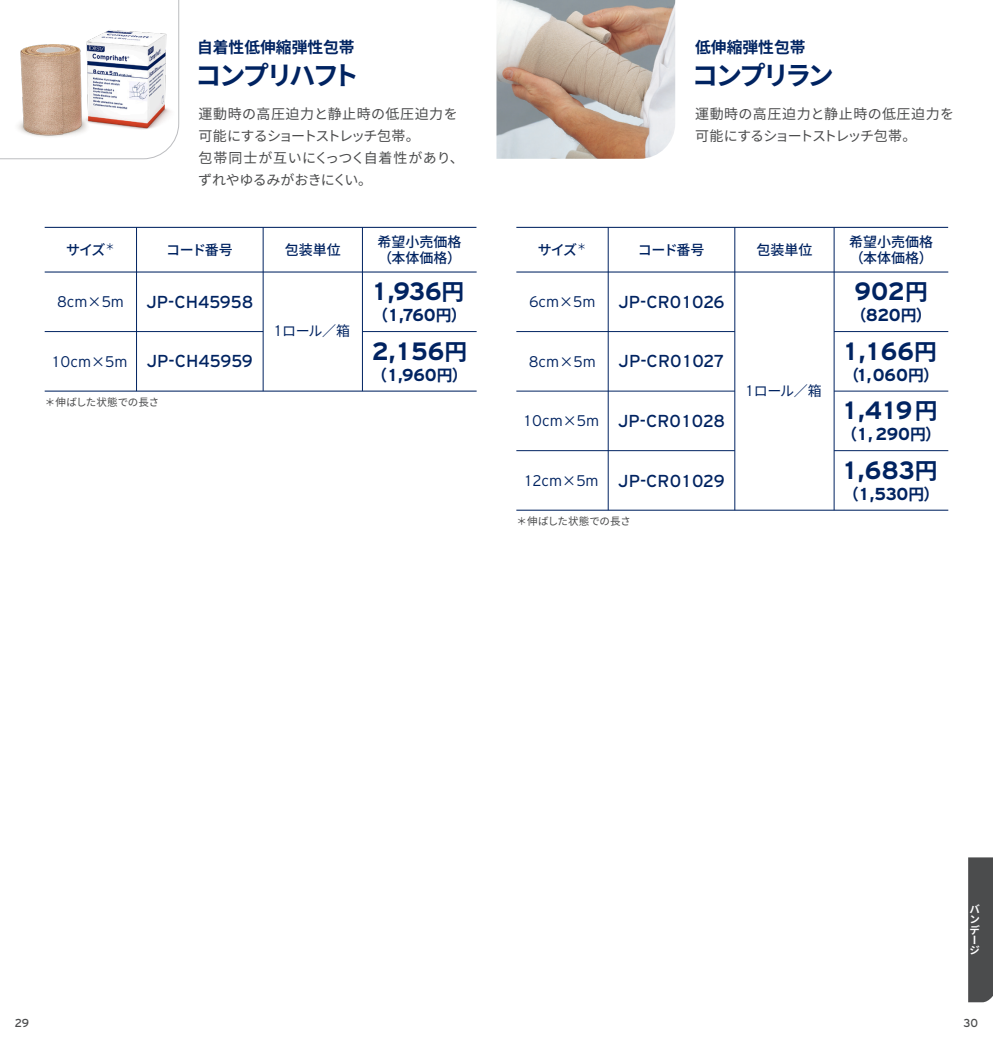
<style>
.page{position:relative;width:993px;height:1042px;background:#fff}
.page>*{position:absolute;margin:0;border:0;box-sizing:border-box;transform-origin:0 0}
.t1{font:700 26.25px "Noto Sans CJ Kjp";letter-spacing:-.105em;color:#002361}
.t2{font:700 25.03px "Interstate";color:#002361}
.t3{font:17.32px "Interstate";color:#002361}
.t4{font:700 17.32px "Interstate";letter-spacing:-.005em;color:#002361}
.t5{font:700 15.75px "Noto Sans CJ Kjp";color:#002361}
.t6{font:300 15.4px "Interstate";color:#002361}
.t7{font:14px/21.9px "Noto Sans CJ Kjp";letter-spacing:.015em;color:#4b4c4d}
.t8{font:500 14px/16.6px "Noto Sans CJ Kjp";color:#002361}
.t9{font:14px "Noto Sans CJ Kjp";letter-spacing:-.06em;color:#002361}
.t10{font:11.55px "Interstate";color:#4b4c4d}
.t11{font:10.5px "Noto Sans CJ Kjp";letter-spacing:-.01em;color:#4b4c4d}
.t12{font:700 10.5px/10.2px "Noto Sans CJ Kjp";color:#fff}
.s1{font-family:"Noto Sans CJ Kjp";font-weight:400;font-size:14px}
.s2{font-family:"Interstate";font-weight:300;font-size:15.4px}
.s3{font-family:"Noto Sans CJ Kjp";font-size:22.75px}
.s4{font-family:"Noto Sans CJ Kjp";font-size:15.75px}
.s5{font-family:"Interstate";font-size:17.32px}
</style>
<div class="page">
<div style="left:968px;top:857px;width:24px;height:145px;background:#4b4c4d"></div>
<svg style="left:0;top:0;width:179px;height:159px"></svg>
<img style="left:496px;top:0;width:179px;height:159px">
<hr style="left:136px;top:227px;width:1px;height:164px;background:#002361">
<hr style="left:263px;top:227px;width:1px;height:164px;background:#002361">
<hr style="left:362px;top:227px;width:1px;height:164px;background:#002361">
<hr style="left:45px;top:227px;width:431px;height:1px;background:#002361">
<hr style="left:45px;top:271px;width:431px;height:1px;background:#002361">
<hr style="left:45px;top:390px;width:431px;height:2px;background:#002361">
<hr style="left:45px;top:331px;width:218px;height:1px;background:#002361">
<hr style="left:362px;top:331px;width:114px;height:1px;background:#002361">
<hr style="left:607px;top:227px;width:1px;height:283px;background:#002361">
<hr style="left:734px;top:227px;width:1px;height:283px;background:#002361">
<hr style="left:833px;top:227px;width:1px;height:283px;background:#002361">
<hr style="left:516px;top:227px;width:431px;height:1px;background:#002361">
<hr style="left:516px;top:271px;width:431px;height:1px;background:#002361">
<hr style="left:516px;top:510px;width:431px;height:1px;background:#002361">
<hr style="left:516px;top:331px;width:218px;height:1px;background:#002361">
<hr style="left:833px;top:331px;width:114px;height:1px;background:#002361">
<hr style="left:516px;top:391px;width:218px;height:1px;background:#002361">
<hr style="left:833px;top:391px;width:114px;height:1px;background:#002361">
<hr style="left:516px;top:450px;width:218px;height:1px;background:#002361">
<hr style="left:833px;top:450px;width:114px;height:1px;background:#002361">
<p class="t5" style="left:197px;top:38px;width:159px">自着性低伸縮弾性包帯</p>
<p class="t5" style="left:695px;top:38px;width:112px">低伸縮弾性包帯</p>
<h1 class="t1" style="left:195px;top:60px;width:165px">コンプリハフト</h1>
<h1 class="t1" style="left:691px;top:60px;width:143px">コンプリラン</h1>
<p class="t7" style="left:198px;top:103px;width:267px">運動時の高圧迫力と静止時の低圧迫力を可能にするショートストレッチ包帯。<br>包帯同士が互いにくっつく自着性があり、ずれやゆるみがおきにくい。</p>
<p class="t7" style="left:694px;top:103px;width:260px">運動時の高圧迫力と静止時の低圧迫力を可能にするショートストレッチ包帯。</p>
<p class="t8" style="left:66px;top:242px;width:50px">サイズ<sup>＊</sup></p>
<p class="t8" style="left:377px;top:233px;width:86px">希望小売価格（本体価格）</p>
<p class="t8" style="left:166px;top:242px;width:68px">コード番号</p>
<p class="t8" style="left:285px;top:242px;width:57px">包装単位</p>
<p class="t8" style="left:537px;top:242px;width:50px">サイズ<sup>＊</sup></p>
<p class="t8" style="left:848px;top:233px;width:86px">希望小売価格（本体価格）</p>
<p class="t8" style="left:637px;top:242px;width:68px">コード番号</p>
<p class="t8" style="left:756px;top:242px;width:57px">包装単位</p>
<p class="t6" style="left:57px;top:293px;width:68px">8cm<span class="s1">×</span>5m</p>
<p class="t6" style="left:54px;top:353px;width:75px">10cm<span class="s1">×</span>5m</p>
<p class="t3" style="left:146px;top:292px;width:108px">JP-CH45958</p>
<p class="t3" style="left:147px;top:352px;width:107px">JP-CH45959</p>
<p class="t11" style="left:45px;top:396px;width:116px">＊伸ばした状態での長さ</p>
<p class="t9" style="left:275px;top:323px;width:76px"><span class="s2">1</span>ロール／箱</p>
<h2 class="t2" style="left:374px;top:277px;width:91px">1 ,936<span class="s3">円</span></h2>
<p class="t4" style="left:372px;top:305px;width:96px"><span class="s4">（</span>1,760<span class="s4">円）</span></p>
<h2 class="t2" style="left:372px;top:337px;width:97px">2,156<span class="s3">円</span></h2>
<p class="t4" style="left:371px;top:365px;width:98px"><span class="s4">（</span>1,960<span class="s4">円）</span></p>
<p class="t6" style="left:529px;top:293px;width:68px">6cm<span class="s1">×</span>5m</p>
<p class="t3" style="left:618px;top:292px;width:108px">JP-CR01026</p>
<p class="t6" style="left:528px;top:353px;width:68px">8cm<span class="s1">×</span>5m</p>
<p class="t3" style="left:618px;top:352px;width:107px">JP-CR01027</p>
<p class="t9" style="left:746px;top:383px;width:76px"><span class="s2">1</span>ロール／箱</p>
<p class="t6" style="left:525px;top:412px;width:75px">10cm<span class="s1">×</span>5m</p>
<p class="t3" style="left:618px;top:411px;width:108px">JP-CR01028</p>
<p class="t6" style="left:525px;top:472px;width:74px">1 2cm<span class="s1">×</span>5m</p>
<p class="t3" style="left:618px;top:471px;width:108px">JP-CR01029</p>
<h2 class="t2" style="left:854px;top:277px;width:75px">902<span class="s3">円</span></h2>
<p class="t5" style="left:850px;top:306px;width:82px">（<span class="s5">820</span>円）</p>
<h2 class="t2" style="left:845px;top:337px;width:93px">1,166<span class="s3">円</span></h2>
<p class="t4" style="left:843px;top:365px;width:97px"><span class="s4">（</span>1,060<span class="s4">円）</span></p>
<h2 class="t2" style="left:844px;top:396px;width:94px">1,419<span class="s3">円</span></h2>
<p class="t4" style="left:841px;top:424px;width:101px"><span class="s4">（</span>1,290<span class="s4">円）</span></p>
<h2 class="t2" style="left:844px;top:456px;width:94px">1,683<span class="s3">円</span></h2>
<p class="t4" style="left:842px;top:484px;width:98px"><span class="s4">（</span>1,530<span class="s4">円）</span></p>
<p class="t11" style="left:516px;top:515px;width:116px">＊伸ばした状態での長さ</p>
<p class="t12" style="left:968px;top:904px;width:12px">バンデージ</p>
<p class="t10" style="left:15px;top:1016px;width:16px">29</p>
<p class="t10" style="left:963px;top:1016px;width:16px">30</p>
</div>
